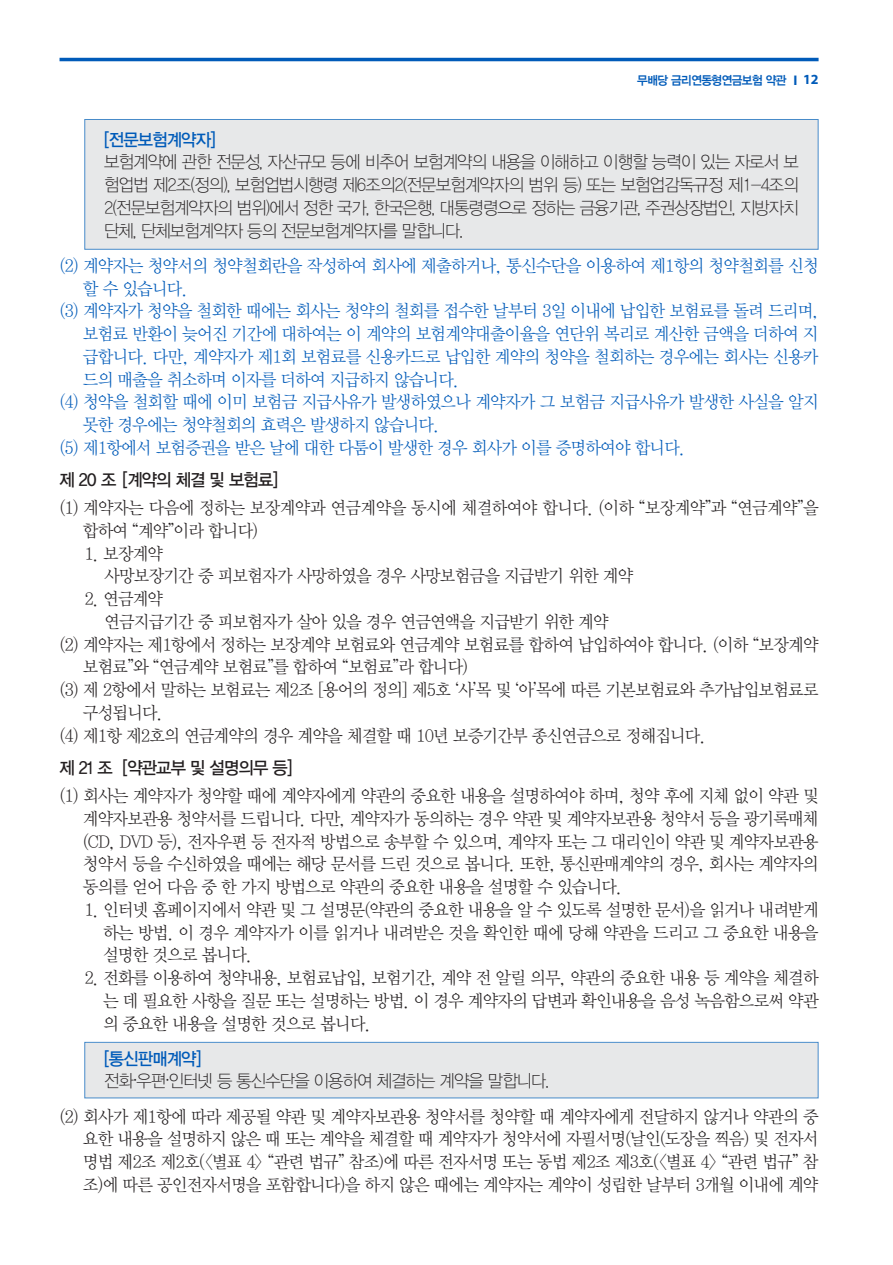
<style>
.page{position:relative;width:893px;height:1265px;background:#fff}
.page>*{position:absolute;margin:0;border:0;box-sizing:border-box;transform-origin:0 0}
.t1{font:17.5px/22.8px "YDVY Mj O32";letter-spacing:-.05em;color:#231f20;text-align:justify;scale:.95 1}
.t2{font:17.5px "YDVY Mj O32";letter-spacing:-.045em;color:#005bb9;scale:.95 1}
.t3{font:17.5px/22.8px "YDVYGO31";letter-spacing:-.05em;color:#231f20;text-align:justify;scale:.95 1}
.t4{font:17.5px "YDVYGO33";letter-spacing:-.05em;color:#231f20;scale:.95 1}
.t5{font:17.5px "YDVYGO33";letter-spacing:-.05em;color:#005bb9;scale:.95 1}
.t6{font:12.25px "YDVYGO34";letter-spacing:-.05em;color:#005bb9;scale:.95 1}
.s1{font-family:"Myriad Pro";font-weight:700;font-size:14px}
.s2{font-family:"Gulim"}
</style>
<div class="page">
<div style="left:85px;top:1043px;width:733px;height:54px;background:#e7e8e9"></div>
<div style="left:84px;top:1042px;width:735px;height:56px;border:1px solid #488bc9"></div>
<div style="left:85px;top:120px;width:733px;height:129px;background:#e7e8e9"></div>
<div style="left:84px;top:119px;width:735px;height:131px;border:1px solid #488bc9"></div>
<hr style="left:60px;top:58px;width:759px;height:3px;background:#005bb9">
<p class="t6" style="left:637px;top:73px;width:192px">무배당 금리연동형연금보험 약관 <span class="s1">I 12</span></p>
<p class="t5" style="left:104px;top:129px;width:119px">[전문보험계약자]</p>
<p class="t3" style="left:104px;top:151px;width:733px">보험계약에 관한 전문성, 자산규모 등에 비추어 보험계약의 내용을 이해하고 이행할 능력이 있는 자로서 보 험업법 제2조(정의), 보험업법시행령 제6조의2(전문보험계약자의 범위 등) 또는 보험업감독규정 제1-4조의 2(전문보험계약자의 범위)에서 정한 국가, 한국은행, 대통령령으로 정하는 금융기관, 주권상장법인, 지방자치 단체, 단체보험계약자 등의 전문보험계약자를 말합니다.</p>
<p class="t2" style="left:60px;top:255px;width:801px">(2) 계약자는 청약서의 청약철회란을 작성하여 회사에 제출하거나, 통신수단을 이용하여 제1항의 청약철회를 신청</p>
<p class="t2" style="left:83px;top:278px;width:112px">할 수 있습니다.</p>
<p class="t2" style="left:60px;top:301px;width:801px">(3) 계약자가 청약을 철회한 때에는 회사는 청약의 철회를 접수한 날부터 3일 이내에 납입한 보험료를 돌려 드리며,</p>
<p class="t2" style="left:83px;top:323px;width:776px">보험료 반환이 늦어진 기간에 대하여는 이 계약의 보험계약대출이율을 연단위 복리로 계산한 금액을 더하여 지</p>
<p class="t2" style="left:83px;top:346px;width:776px">급합니다. 다만, 계약자가 제1회 보험료를 신용카드로 납입한 계약의 청약을 철회하는 경우에는 회사는 신용카</p>
<p class="t2" style="left:83px;top:369px;width:398px">드의 매출을 취소하며 이자를 더하여 지급하지 않습니다.</p>
<p class="t2" style="left:60px;top:392px;width:801px">(4) 청약을 철회할 때에 이미 보험금 지급사유가 발생하였으나 계약자가 그 보험금 지급사유가 발생한 사실을 알지</p>
<p class="t2" style="left:83px;top:414px;width:377px">못한 경우에는 청약철회의 효력은 발생하지 않습니다.</p>
<p class="t2" style="left:60px;top:437px;width:660px">(5) 제1항에서 보험증권을 받은 날에 대한 다툼이 발생한 경우 회사가 이를 증명하여야 합니다.</p>
<p class="t4" style="left:60px;top:470px;width:232px">제 20 조 [계약의 체결 및 보험료]</p>
<p class="t1" style="left:83px;top:497px;width:776px;text-indent:-23px">(1) 계약자는 다음에 정하는 보장계약과 연금계약을 동시에 체결하여야 합니다. (이하 “보장계약”과 “연금계약”을 합하여 “계약”이라 합니다)</p>
<p class="t1" style="left:104px;top:542px;width:558px;text-indent:-20px">1. 보장계약<br>사망보장기간 중 피보험자가 사망하였을 경우 사망보험금을 지급받기 위한 계약</p>
<p class="t1" style="left:84px;top:588px;width:85px">2. 연금계약</p>
<p class="t1" style="left:104px;top:610px;width:532px">연금지급기간 중 피보험자가 살아 있을 경우 연금연액을 지급받기 위한 계약</p>
<p class="t1" style="left:60px;top:633px;width:801px">(2) 계약자는 제1항에서 정하는 보장계약 보험료와 연금계약 보험료를 합하여 납입하여야 합니다. (이하 “보장계약</p>
<p class="t1" style="left:83px;top:656px;width:407px">보험료”와 “연금계약 보험료”를 합하여 “보험료”라 합니다)</p>
<p class="t1" style="left:60px;top:679px;width:801px">(3) 제 2항에서 말하는 보험료는 제2조 [용어의 정의] 제5호 ‘사’목 및 ‘아’목에 따른 기본보험료와 추가납입보험료로</p>
<p class="t1" style="left:83px;top:701px;width:86px">구성됩니다.</p>
<p class="t1" style="left:60px;top:724px;width:682px">(4) 제1항 제2호의 연금계약의 경우 계약을 체결할 때 10년 보증기간부 종신연금으로 정해집니다.</p>
<p class="t4" style="left:60px;top:758px;width:247px">제 21 조 [약관교부 및 설명의무 등]</p>
<p class="t1" style="left:83px;top:784px;width:776px;text-indent:-23px">(1) 회사는 계약자가 청약할 때에 계약자에게 약관의 중요한 내용을 설명하여야 하며, 청약 후에 지체 없이 약관 및 계약자보관용 청약서를 드립니다. 다만, 계약자가 동의하는 경우 약관 및 계약자보관용 청약서 등을 광기록매체 (CD, DVD 등), 전자우편 등 전자적 방법으로 송부할 수 있으며, 계약자 또는 그 대리인이 약관 및 계약자보관용 청약서 등을 수신하였을 때에는 해당 문서를 드린 것으로 봅니다. 또한, 통신판매계약의 경우, 회사는 계약자의 동의를 얻어 다음 중 한 가지 방법으로 약관의 중요한 내용을 설명할 수 있습니다.</p>
<p class="t1" style="left:103px;top:898px;width:755px;text-indent:-19px">1. 인터넷 홈페이지에서 약관 및 그 설명문(약관의 중요한 내용을 알 수 있도록 설명한 문서)을 읽거나 내려받게 하는 방법. 이 경우 계약자가 이를 읽거나 내려받은 것을 확인한 때에 당해 약관을 드리고 그 중요한 내용을 설명한 것으로 봅니다.</p>
<p class="t1" style="left:103px;top:966px;width:755px;text-indent:-19px">2. 전화를 이용하여 청약내용, 보험료납입, 보험기간, 계약 전 알릴 의무, 약관의 중요한 내용 등 계약을 체결하 는 데 필요한 사항을 질문 또는 설명하는 방법. 이 경우 계약자의 답변과 확인내용을 음성 녹음함으로써 약관 의 중요한 내용을 설명한 것으로 봅니다.</p>
<p class="t5" style="left:104px;top:1048px;width:104px">[통신판매계약]</p>
<p class="t3" style="left:104px;top:1070px;width:470px">전화<span class="s2">∙</span>우편<span class="s2">∙</span>인터넷 등 통신수단을 이용하여 체결하는 계약을 말합니다.</p>
<p class="t1" style="left:83px;top:1105px;width:776px;text-indent:-23px">(2) 회사가 제1항에 따라 제공될 약관 및 계약자보관용 청약서를 청약할 때 계약자에게 전달하지 않거나 약관의 중 요한 내용을 설명하지 않은 때 또는 계약을 체결할 때 계약자가 청약서에 자필서명(날인(도장을 찍음) 및 전자서 명법 제2조 제2호(&lt;별표 4&gt; “관련 법규” 참조)에 따른 전자서명 또는 동법 제2조 제3호(&lt;별표 4&gt; “관련 법규” 참 조)에 따른 공인전자서명을 포함합니다)을 하지 않은 때에는 계약자는 계약이 성립한 날부터 3개월 이내에 계약</p>
</div>
